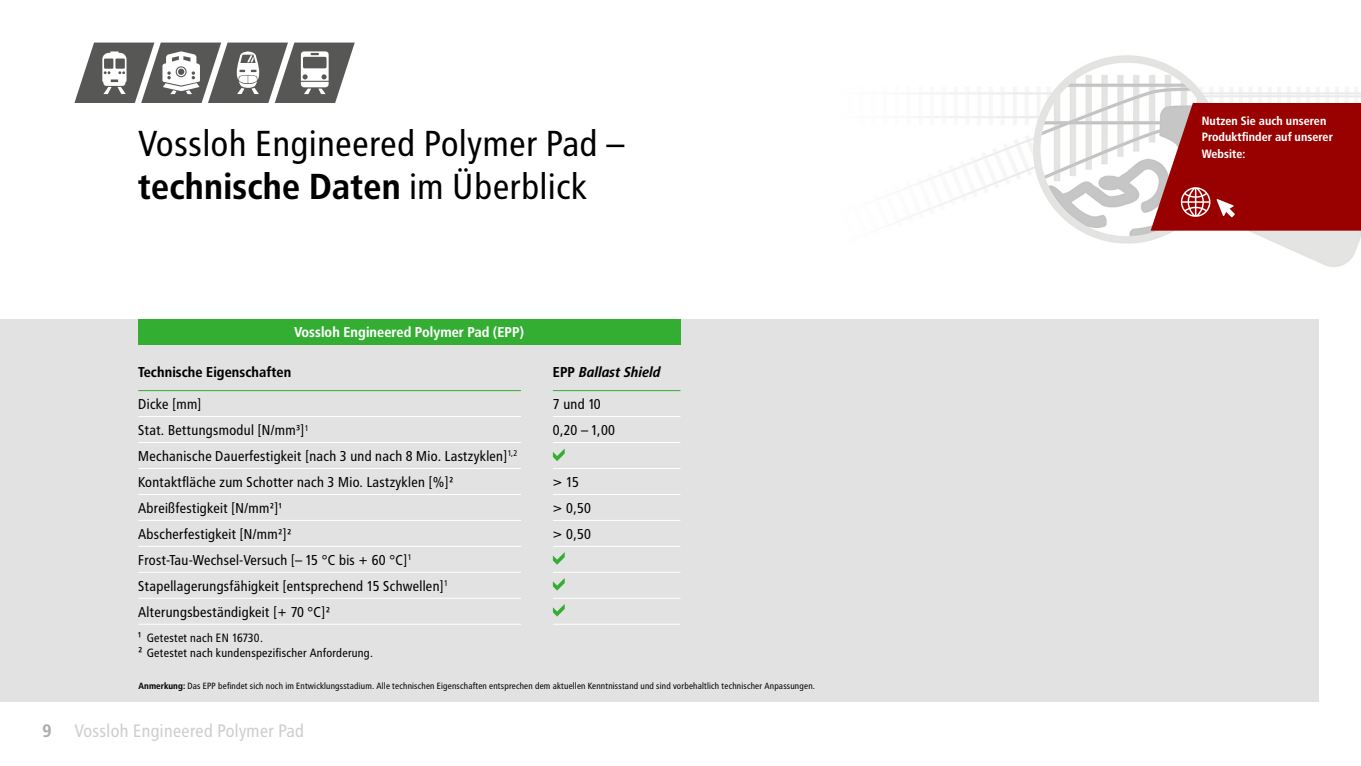
<style>
.page{position:relative;width:1361px;height:766px;background:#fff}
.page>*{position:absolute;margin:0;border:0;box-sizing:border-box;transform-origin:0 0}
.t1{font:36px/43.2px "Transit OT";letter-spacing:-.015em;color:#000}
.t2{font:18px "Transit OT";letter-spacing:-.015em;color:#cdced0}
.t3{font:14.25px/26px "Transit OT";letter-spacing:-.015em;color:#000}
.t4{font:700 14.25px "Transit OT";letter-spacing:-.015em;color:#fff}
.t5{font:700 14.25px "Transit OT";letter-spacing:-.015em;color:#000}
.t6{font:italic 700 14.25px "Transit OT";letter-spacing:-.015em;color:#000}
.t7{font:12px/14.4px "Transit OT";letter-spacing:-.015em;color:#000}
.t8{font:700 12px/16.5px "Transit OT";letter-spacing:-.015em;color:#fff}
.t9{font:9px "Transit OT";letter-spacing:-.015em;color:#000}
.s1{font-weight:700}
.s2{font-size:14.25px}
.s3{font-style:normal}
.s4{font-weight:700;color:#acadb0}
</style>
<div class="page">
<div style="left:0;top:319px;width:1318px;height:383px;background:#e2e2e3"></div>
<img style="left:1031px;top:55px;width:330px;height:212px">
<svg style="left:74px;top:43px;width:281px;height:60px"></svg>
<svg style="left:1150px;top:103px;width:211px;height:127px;background:#a11b1b"></svg>
<svg style="left:553px;top:448px;width:12px;height:13px"></svg>
<svg style="left:553px;top:552px;width:12px;height:12px"></svg>
<svg style="left:553px;top:578px;width:12px;height:12px"></svg>
<svg style="left:553px;top:604px;width:12px;height:12px"></svg>
<hr style="left:138px;top:442px;width:383px;height:1px;background:#fff">
<hr style="left:138px;top:468px;width:383px;height:1px;background:#fff">
<hr style="left:138px;top:494px;width:383px;height:1px;background:#fff">
<hr style="left:138px;top:520px;width:383px;height:1px;background:#fff">
<hr style="left:138px;top:416px;width:383px;height:1px;background:#fff">
<hr style="left:138px;top:390px;width:383px;height:1px;background:#33ae33">
<hr style="left:138px;top:546px;width:383px;height:1px;background:#fff">
<hr style="left:138px;top:571px;width:383px;height:1px;background:#fff">
<hr style="left:138px;top:597px;width:383px;height:1px;background:#fff">
<hr style="left:138px;top:623px;width:383px;height:1px;background:#fff">
<hr style="left:553px;top:442px;width:127px;height:1px;background:#fff">
<hr style="left:553px;top:468px;width:127px;height:1px;background:#fff">
<hr style="left:553px;top:494px;width:127px;height:1px;background:#fff">
<hr style="left:553px;top:520px;width:127px;height:1px;background:#fff">
<hr style="left:553px;top:416px;width:127px;height:1px;background:#fff">
<hr style="left:553px;top:390px;width:127px;height:1px;background:#33ae33">
<hr style="left:553px;top:546px;width:127px;height:1px;background:#fff">
<hr style="left:553px;top:571px;width:127px;height:1px;background:#fff">
<hr style="left:553px;top:597px;width:127px;height:1px;background:#fff">
<hr style="left:553px;top:623px;width:127px;height:1px;background:#fff">
<div style="left:138px;top:319px;width:542px;height:25px;background:#33ae33"></div>
<h1 class="t1" style="left:138px;top:122px;width:488px">Vossloh Engineered Polymer Pad – <span class="s1">technische Daten</span> im Überblick</h1>
<p class="t4" style="left:294px;top:323px;width:232px">Vossloh Engineered Polymer Pad (EPP)</p>
<p class="t5" style="left:138px;top:364px;width:155px">Technische Eigenschaften</p>
<p class="t3" style="left:138px;top:391px;width:381px">Dicke [mm]<br>Stat. Bettungsmodul [N/mm³]<sup>1<br></sup>Mechanische Dauerfestigkeit [nach 3 und nach 8 Mio. Lastzyklen]<sup>1,2<br></sup>Kontaktfläche zum Schotter nach 3 Mio. Lastzyklen [%]²<br>Abreißfestigkeit [N/mm²]¹<br>Abscherfestigkeit [N/mm²]²<br>Frost-Tau-Wechsel-Versuch [– 15 °C bis + 60 °C]<sup>1<br></sup>Stapellagerungsfähigkeit [entsprechend 15 Schwellen]<sup>1<br></sup>Alterungsbeständigkeit [+ 70 °C]²</p>
<p class="t7" style="left:138px;top:631px;width:237px"><span class="s2">¹</span> Getestet nach EN 16730.<br><span class="s2">²</span> Getestet nach kundenspezifischer Anforderung.</p>
<p class="t6" style="left:553px;top:364px;width:109px"><span class="s3">EPP</span> Ballast Shield</p>
<p class="t3" style="left:553px;top:391px;width:64px">7 und 10<br>0,20 – 1,00</p>
<p class="t3" style="left:553px;top:469px;width:40px">&gt; 15 &gt; 0,50 &gt; 0,50</p>
<p class="t9" style="left:139px;top:680px;width:678px"><span class="s1">Anmerkung:</span> Das EPP befindet sich noch im Entwicklungsstadium. Alle technischen Eigenschaften entsprechen dem aktuellen Kenntnisstand und sind vorbehaltlich technischer Anpassungen.</p>
<p class="t2" style="left:43px;top:720px;width:264px"><span class="s4">9</span> Vossloh Engineered Polymer Pad</p>
<p class="t8" style="left:1201px;top:112px;width:133px">Nutzen Sie auch unseren<br>Produktfinder auf unserer<br>Website:</p>
</div>
